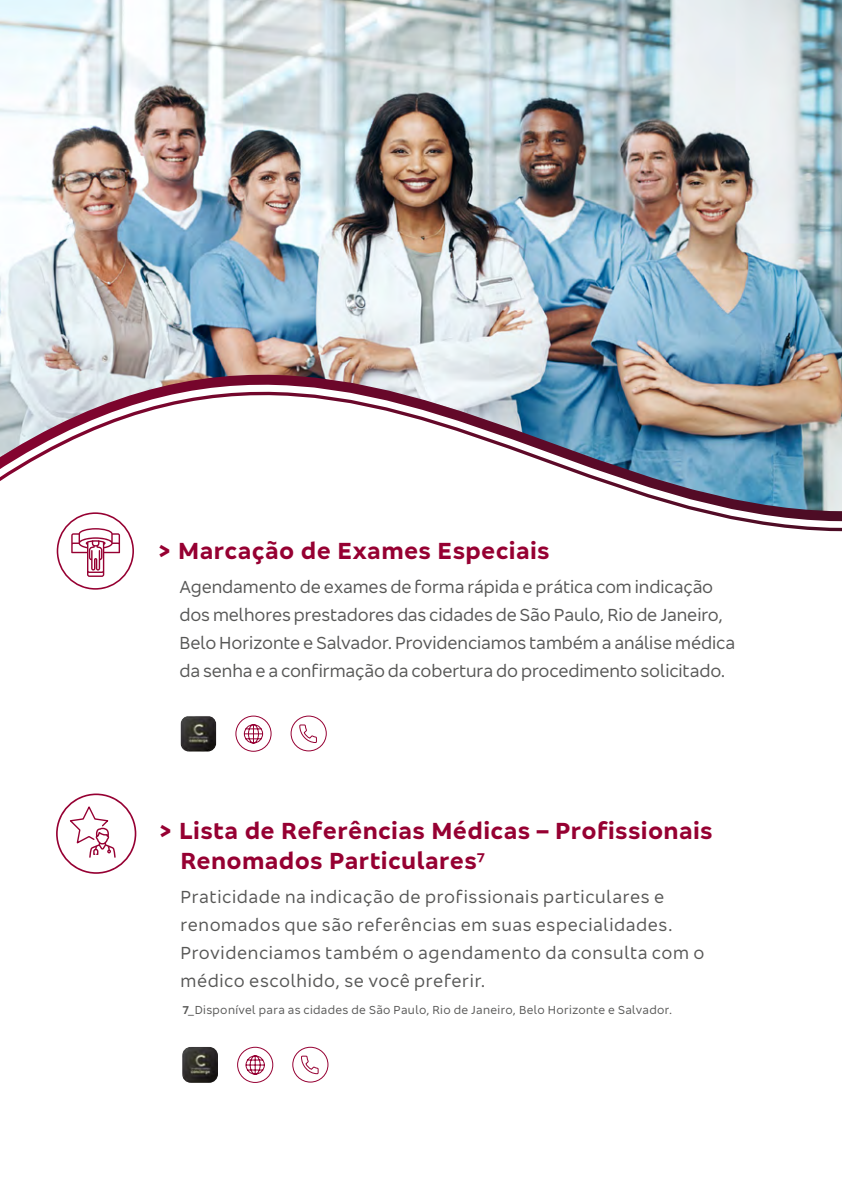
<style>
.page{position:relative;width:842px;height:1191px;background:#fff}
.page>*{position:absolute;margin:0;border:0;box-sizing:border-box;transform-origin:0 0}
.t1{font:700 24px/30px "Bradesco Sans";letter-spacing:.015em;color:#960032}
.t2{font:18px/28px "Bradesco Sans";color:#575756}
.t3{font:18px/28px "Bradesco Sans";letter-spacing:.035em;color:#575756}
.t4{font:12px "Bradesco Sans";letter-spacing:.03em;color:#575756}
.s1{font-weight:500}
.s2{font-weight:600}
</style>
<div class="page">
<img style="left:0;top:0;width:842px;height:281px">
<img style="left:0;top:281px;width:842px;height:251px">
<svg style="left:245px;top:1055px;width:20px;height:20px"></svg>
<div style="left:237px;top:1046px;width:36px;height:36px;border:1px solid #960033;border-radius:50%"></div>
<img style="left:182px;top:1047px;width:36px;height:35px">
<svg style="left:301px;top:1055px;width:18px;height:19px"></svg>
<div style="left:292px;top:1046px;width:36px;height:36px;border:1px solid #960033;border-radius:50%"></div>
<svg style="left:56px;top:793px;width:80px;height:80px"></svg>
<svg style="left:244px;top:724px;width:19px;height:20px"></svg>
<div style="left:235px;top:715px;width:36px;height:36px;border:1px solid #960033;border-radius:50%"></div>
<img style="left:180px;top:716px;width:36px;height:35px">
<svg style="left:299px;top:724px;width:18px;height:19px"></svg>
<div style="left:291px;top:715px;width:36px;height:36px;border:1px solid #960033;border-radius:50%"></div>
<svg style="left:57px;top:512px;width:77px;height:77px"></svg>
<h1 class="t1" style="left:158px;top:535px;width:394px">&gt; Marcação de Exames Especiais</h1>
<p class="t2" style="left:180px;top:572px;width:557px">Agendamento de exames de forma rápida e prática com indicação dos melhores prestadores das cidades de São Paulo, Rio de Janeiro, Belo Horizonte e Salvador. Providenciamos também a análise médica da senha e a confirmação da cobertura do procedimento solicitado.</p>
<h1 class="t1" style="left:180px;top:815px;width:534px;text-indent:-22px">&gt; Lista de Referências Médicas – Profissionais<br>Renomados Particulares<span class="s1">7</span></h1>
<p class="t3" style="left:180px;top:882px;width:526px">Praticidade na indicação de profissionais particulares e renomados que são referências em suas especialidades.<br>Providenciamos também o agendamento da consulta com o médico escolhido, se você preferir.</p>
<p class="t4" style="left:182px;top:1002px;width:491px"><span class="s2">7</span>_Disponível para as cidades de São Paulo, Rio de Janeiro, Belo Horizonte e Salvador.</p>
</div>
